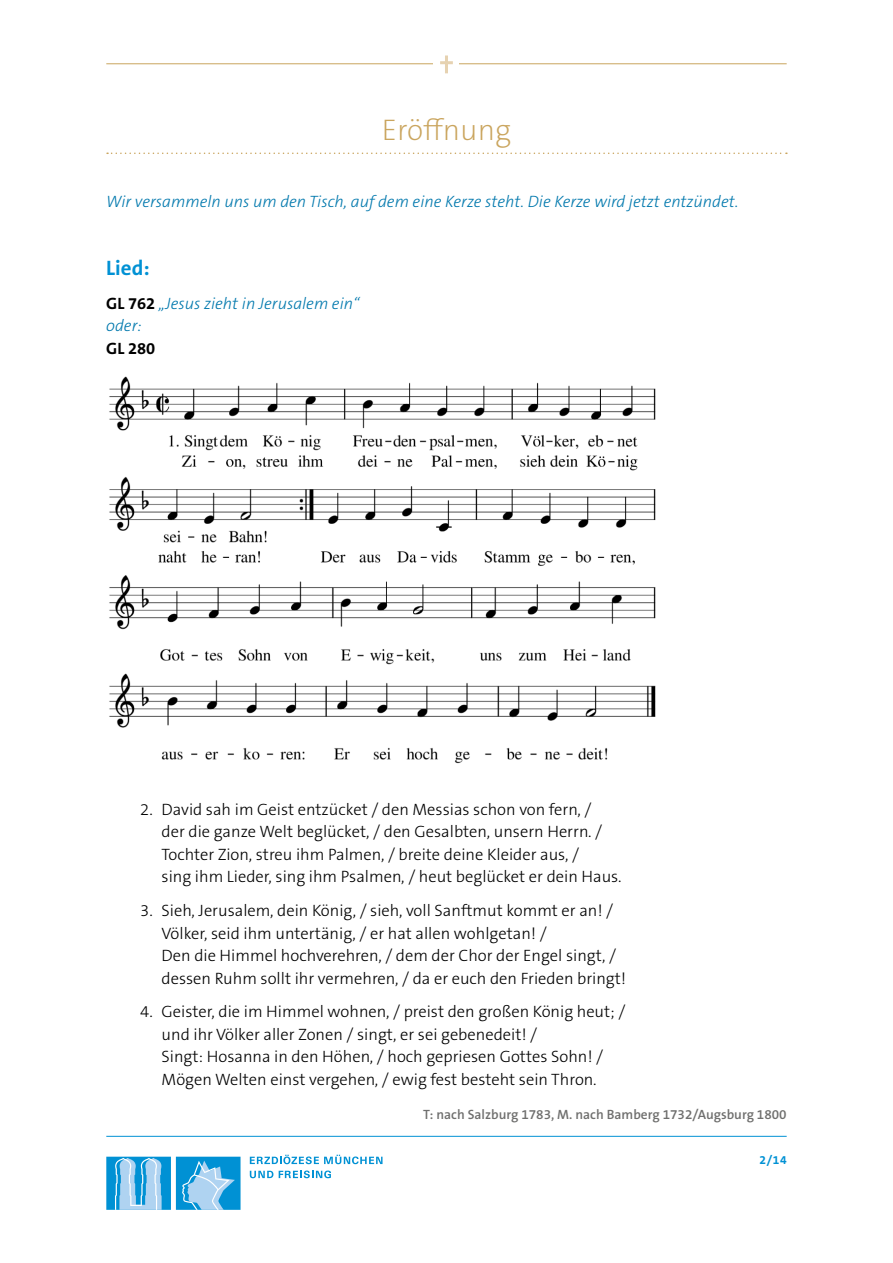
<style>
.page{position:relative;width:893px;height:1263px;background:#fff}
.page>*{position:absolute;margin:0;border:0;box-sizing:border-box;transform-origin:0 0}
.t1{font:200 30px "The Sans B W2";color:#caa55e}
.t2{font:700 21px "The Sans B W7";color:#0091d4}
.t3{font:300 16.5px/22.5px "The Sans B W3";color:#000}
.t4{font:italic 300 16.5px/22.5px "The Sans B W3";color:#0078ad}
.t5{font:700 16.5px "The Sans B W7";color:#000}
.t6{font:600 13.5px "The Sans B W6";color:#6f6f6e}
.t7{font:700 12px "The Sans B W7";color:#0091d4}
.s1{font-family:"The Sans B W7";font-weight:700;font-style:normal;color:#000}
</style>
<div class="page">
<hr style="left:106px;top:63px;width:681px;height:1px;background:#caa55e">
<hr style="left:106px;top:1136px;width:681px;height:1px;background:#0091d4">
<svg style="left:250px;top:1155px;width:132px;height:9px"></svg>
<svg style="left:250px;top:1171px;width:23px;height:7px"></svg>
<svg style="left:279px;top:1170px;width:52px;height:8px"></svg>
<div style="left:106px;top:1157px;width:65px;height:53px;background:#0091d4"></div>
<svg style="left:115px;top:1158px;width:47px;height:52px"></svg>
<div style="left:176px;top:1157px;width:65px;height:53px;background:#0091d4"></div>
<svg style="left:182px;top:1160px;width:53px;height:50px"></svg>
<div style="left:433px;top:47px;width:26px;height:40px;background:#fff"></div>
<svg style="left:440px;top:61px;width:13px;height:3px"></svg>
<hr style="left:445px;top:55px;width:3px;height:18px;background:#e6d2b1">
<svg style="left:107px;top:153px;width:680px;height:1px"></svg>
<img style="left:109px;top:376px;width:547px;height:388px">
<h1 class="t1" style="left:382px;top:110px;width:131px">Eröffnung</h1>
<p class="t4" style="left:106px;top:191px;width:634px">Wir versammeln uns um den Tisch, auf dem eine Kerze steht. Die Kerze wird jetzt entzündet.</p>
<p class="t2" style="left:106px;top:254px;width:45px">Lied:</p>
<p class="t4" style="left:106px;top:292px;width:255px"><span class="s1">GL 762</span> „Jesus zieht in Jerusalem ein“ oder:</p>
<p class="t5" style="left:106px;top:337px;width:51px">GL 280</p>
<p class="t3" style="left:162px;top:798px;width:462px;text-indent:-21px">2. David sah im Geist entzücket / den Messias schon von fern, /<br>der die ganze Welt beglücket, / den Gesalbten, unsern Herrn. / Tochter Zion, streu ihm Palmen, / breite deine Kleider aus, /<br>sing ihm Lieder, sing ihm Psalmen, / heut beglücket er dein Haus.</p>
<p class="t3" style="left:162px;top:899px;width:466px;text-indent:-21px">3. Sieh, Jerusalem, dein König, / sieh, voll Sanftmut kommt er an! / Völker, seid ihm untertänig, / er hat allen wohlgetan! /<br>Den die Himmel hochverehren, / dem der Chor der Engel singt, / dessen Ruhm sollt ihr vermehren, / da er euch den Frieden bringt!</p>
<p class="t3" style="left:162px;top:1001px;width:465px;text-indent:-21px">4. Geister, die im Himmel wohnen, / preist den großen König heut; / und ihr Völker aller Zonen / singt, er sei gebenedeit! /<br>Singt: Hosanna in den Höhen, / hoch gepriesen Gottes Sohn! / Mögen Welten einst vergehen, / ewig fest besteht sein Thron.</p>
<p class="t6" style="left:423px;top:1105px;width:365px">T: nach Salzburg 1783, M. nach Bamberg 1732/Augsburg 1800</p>
<p class="t7" style="left:759px;top:1152px;width:29px">2/14</p>
</div>
